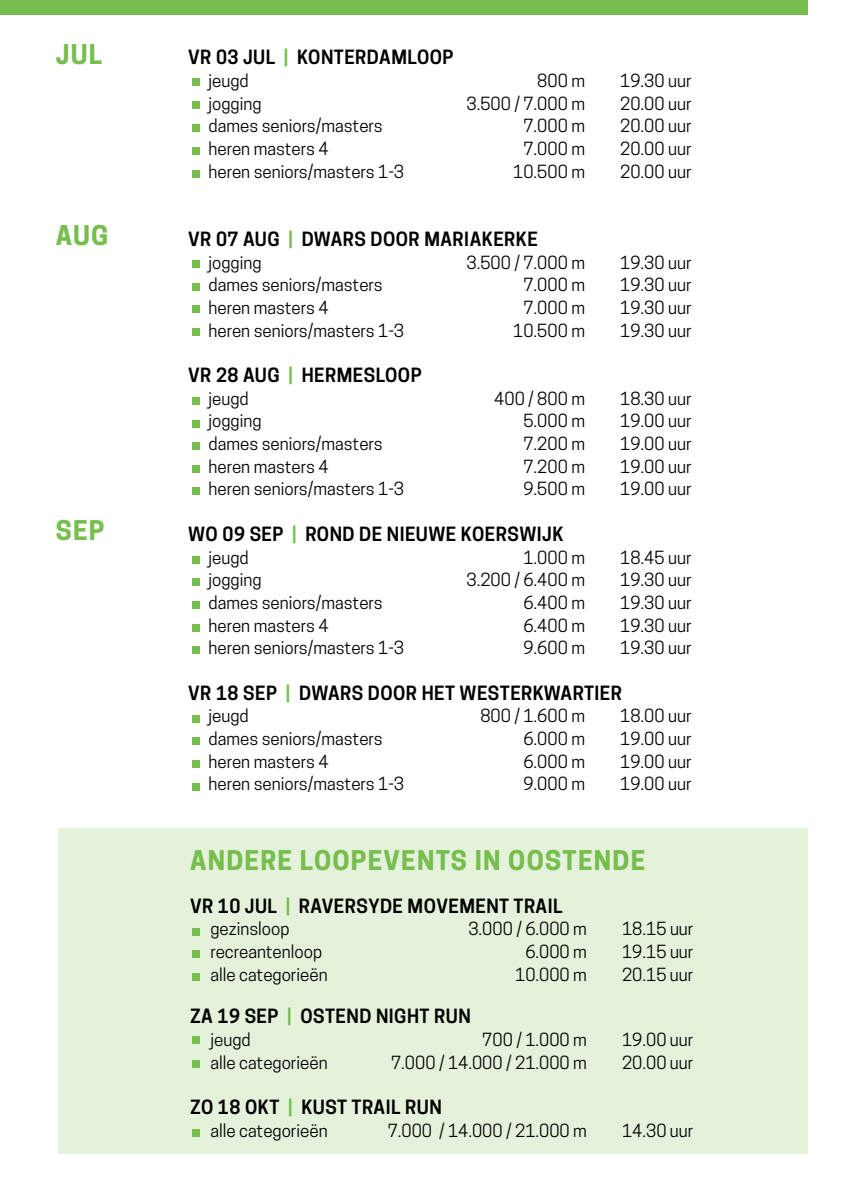
<style>
.page{position:relative;width:842px;height:1191px;background:#fff}
.page>*{position:absolute;margin:0;border:0;box-sizing:border-box;transform-origin:0 0}
.t1{font:700 25.6px "Cooper Hewitt";letter-spacing:.05em;color:#77be4e}
.t2{font:600 18.4px "Cooper Hewitt";letter-spacing:.025em;color:#010100}
.t3{font:17px "Cooper Hewitt";color:#010100}
.s1{color:#77be4e}
</style>
<div class="page">
<div style="left:59px;top:827px;width:749px;height:326px;background:#e4f2dc"></div>
<div style="left:0;top:0;width:808px;height:14px;background:#77be4e"></div>
<div style="left:192px;top:78px;width:8px;height:8px;background:#77be4e"></div>
<div style="left:192px;top:101px;width:8px;height:8px;background:#77be4e"></div>
<div style="left:192px;top:124px;width:8px;height:8px;background:#77be4e"></div>
<div style="left:192px;top:147px;width:8px;height:8px;background:#77be4e"></div>
<div style="left:192px;top:170px;width:8px;height:7px;background:#77be4e"></div>
<div style="left:192px;top:260px;width:8px;height:8px;background:#77be4e"></div>
<div style="left:192px;top:283px;width:8px;height:8px;background:#77be4e"></div>
<div style="left:192px;top:305px;width:8px;height:8px;background:#77be4e"></div>
<div style="left:192px;top:328px;width:8px;height:8px;background:#77be4e"></div>
<div style="left:192px;top:556px;width:8px;height:8px;background:#77be4e"></div>
<div style="left:192px;top:578px;width:8px;height:8px;background:#77be4e"></div>
<div style="left:192px;top:601px;width:8px;height:8px;background:#77be4e"></div>
<div style="left:192px;top:623px;width:8px;height:8px;background:#77be4e"></div>
<div style="left:192px;top:646px;width:8px;height:8px;background:#77be4e"></div>
<div style="left:192px;top:715px;width:8px;height:7px;background:#77be4e"></div>
<div style="left:192px;top:737px;width:8px;height:8px;background:#77be4e"></div>
<div style="left:192px;top:760px;width:8px;height:8px;background:#77be4e"></div>
<div style="left:192px;top:782px;width:8px;height:8px;background:#77be4e"></div>
<div style="left:192px;top:928px;width:8px;height:8px;background:#77be4e"></div>
<div style="left:192px;top:950px;width:8px;height:8px;background:#77be4e"></div>
<div style="left:192px;top:1036px;width:8px;height:8px;background:#77be4e"></div>
<div style="left:192px;top:397px;width:8px;height:8px;background:#77be4e"></div>
<div style="left:192px;top:419px;width:8px;height:8px;background:#77be4e"></div>
<div style="left:192px;top:442px;width:8px;height:8px;background:#77be4e"></div>
<div style="left:192px;top:465px;width:8px;height:8px;background:#77be4e"></div>
<div style="left:192px;top:487px;width:8px;height:8px;background:#77be4e"></div>
<div style="left:192px;top:1059px;width:8px;height:8px;background:#77be4e"></div>
<div style="left:192px;top:1128px;width:8px;height:8px;background:#77be4e"></div>
<div style="left:192px;top:972px;width:8px;height:8px;background:#77be4e"></div>
<h1 class="t1" style="left:56px;top:39px;width:48px">JUL</h1>
<h1 class="t1" style="left:56px;top:220px;width:54px">AUG</h1>
<h1 class="t1" style="left:56px;top:515px;width:50px">SEP</h1>
<p class="t2" style="left:188px;top:47px;width:267px">VR 03 JUL <span class="s1">|</span> KONTERDAMLOOP</p>
<p class="t3" style="left:209px;top:71px;width:42px">jeugd</p>
<p class="t3" style="left:537px;top:71px;width:49px">800 m</p>
<p class="t3" style="left:620px;top:71px;width:73px">19.30 uur</p>
<p class="t3" style="left:209px;top:93px;width:54px">jogging</p>
<p class="t3" style="left:466px;top:93px;width:120px">3.500 / 7.000 m</p>
<p class="t3" style="left:620px;top:93px;width:73px">20.00 uur</p>
<p class="t3" style="left:209px;top:116px;width:176px">dames seniors/masters</p>
<p class="t3" style="left:523px;top:116px;width:63px">7.000 m</p>
<p class="t3" style="left:620px;top:116px;width:73px">20.00 uur</p>
<p class="t3" style="left:209px;top:139px;width:121px">heren masters 4</p>
<p class="t3" style="left:523px;top:139px;width:63px">7.000 m</p>
<p class="t3" style="left:620px;top:139px;width:73px">20.00 uur</p>
<p class="t3" style="left:209px;top:161px;width:197px">heren seniors/masters 1-3</p>
<p class="t3" style="left:513px;top:161px;width:73px">10.500 m</p>
<p class="t3" style="left:620px;top:161px;width:73px">20.00 uur</p>
<p class="t2" style="left:188px;top:228px;width:351px">VR 07 AUG <span class="s1">|</span> DWARS DOOR MARIAKERKE</p>
<p class="t3" style="left:209px;top:252px;width:54px">jogging</p>
<p class="t3" style="left:466px;top:252px;width:120px">3.500 / 7.000 m</p>
<p class="t3" style="left:620px;top:252px;width:73px">19.30 uur</p>
<p class="t3" style="left:209px;top:275px;width:176px">dames seniors/masters</p>
<p class="t3" style="left:523px;top:275px;width:63px">7.000 m</p>
<p class="t3" style="left:620px;top:275px;width:73px">19.30 uur</p>
<p class="t3" style="left:209px;top:297px;width:121px">heren masters 4</p>
<p class="t3" style="left:523px;top:297px;width:63px">7.000 m</p>
<p class="t3" style="left:620px;top:297px;width:73px">19.30 uur</p>
<p class="t3" style="left:209px;top:320px;width:197px">heren seniors/masters 1-3</p>
<p class="t3" style="left:513px;top:320px;width:73px">10.500 m</p>
<p class="t3" style="left:620px;top:320px;width:73px">19.30 uur</p>
<p class="t2" style="left:188px;top:364px;width:235px">VR 28 AUG <span class="s1">|</span> HERMESLOOP</p>
<p class="t3" style="left:209px;top:388px;width:42px">jeugd</p>
<p class="t3" style="left:494px;top:388px;width:92px">400 / 800 m</p>
<p class="t3" style="left:620px;top:388px;width:73px">18.30 uur</p>
<p class="t3" style="left:209px;top:411px;width:54px">jogging</p>
<p class="t3" style="left:523px;top:411px;width:63px">5.000 m</p>
<p class="t3" style="left:620px;top:411px;width:73px">19.00 uur</p>
<p class="t3" style="left:209px;top:434px;width:176px">dames seniors/masters</p>
<p class="t3" style="left:523px;top:434px;width:63px">7.200 m</p>
<p class="t3" style="left:620px;top:434px;width:73px">19.00 uur</p>
<p class="t3" style="left:209px;top:456px;width:121px">heren masters 4</p>
<p class="t3" style="left:523px;top:456px;width:63px">7.200 m</p>
<p class="t3" style="left:620px;top:456px;width:73px">19.00 uur</p>
<p class="t3" style="left:209px;top:479px;width:197px">heren seniors/masters 1-3</p>
<p class="t3" style="left:523px;top:479px;width:63px">9.500 m</p>
<p class="t3" style="left:620px;top:479px;width:73px">19.00 uur</p>
<p class="t2" style="left:188px;top:523px;width:377px">WO 09 SEP <span class="s1">|</span> ROND DE NIEUWE KOERSWIJK</p>
<p class="t3" style="left:209px;top:547px;width:42px">jeugd</p>
<p class="t3" style="left:523px;top:547px;width:63px">1.000 m</p>
<p class="t3" style="left:620px;top:547px;width:73px">18.45 uur</p>
<p class="t3" style="left:209px;top:570px;width:54px">jogging</p>
<p class="t3" style="left:466px;top:570px;width:120px">3.200 / 6.400 m</p>
<p class="t3" style="left:620px;top:570px;width:73px">19.30 uur</p>
<p class="t3" style="left:209px;top:592px;width:176px">dames seniors/masters</p>
<p class="t3" style="left:523px;top:592px;width:63px">6.400 m</p>
<p class="t3" style="left:620px;top:592px;width:73px">19.30 uur</p>
<p class="t3" style="left:209px;top:615px;width:121px">heren masters 4</p>
<p class="t3" style="left:523px;top:615px;width:63px">6.400 m</p>
<p class="t3" style="left:620px;top:615px;width:73px">19.30 uur</p>
<p class="t3" style="left:209px;top:638px;width:197px">heren seniors/masters 1-3</p>
<p class="t3" style="left:523px;top:638px;width:63px">9.600 m</p>
<p class="t3" style="left:620px;top:638px;width:73px">19.30 uur</p>
<p class="t2" style="left:188px;top:682px;width:435px">VR 18 SEP <span class="s1">|</span> DWARS DOOR HET WESTERKWARTIER</p>
<p class="t3" style="left:209px;top:706px;width:42px">jeugd</p>
<p class="t3" style="left:480px;top:706px;width:106px">800 / 1.600 m</p>
<p class="t3" style="left:620px;top:706px;width:73px">18.00 uur</p>
<p class="t3" style="left:209px;top:728px;width:176px">dames seniors/masters</p>
<p class="t3" style="left:523px;top:728px;width:63px">6.000 m</p>
<p class="t3" style="left:620px;top:728px;width:73px">19.00 uur</p>
<p class="t3" style="left:209px;top:751px;width:121px">heren masters 4</p>
<p class="t3" style="left:523px;top:751px;width:63px">6.000 m</p>
<p class="t3" style="left:620px;top:751px;width:73px">19.00 uur</p>
<p class="t3" style="left:209px;top:774px;width:197px">heren seniors/masters 1-3</p>
<p class="t3" style="left:523px;top:774px;width:63px">9.000 m</p>
<p class="t3" style="left:620px;top:774px;width:73px">19.00 uur</p>
<h1 class="t1" style="left:190px;top:845px;width:457px">ANDERE LOOPEVENTS IN OOSTENDE</h1>
<p class="t2" style="left:190px;top:895px;width:374px">VR 10 JUL <span class="s1">|</span> RAVERSYDE MOVEMENT TRAIL</p>
<p class="t3" style="left:210px;top:919px;width:81px">gezinsloop</p>
<p class="t3" style="left:468px;top:919px;width:120px">3.000 / 6.000 m</p>
<p class="t3" style="left:622px;top:919px;width:73px">18.15 uur</p>
<p class="t3" style="left:210px;top:941px;width:113px">recreantenloop</p>
<p class="t3" style="left:525px;top:941px;width:63px">6.000 m</p>
<p class="t3" style="left:622px;top:941px;width:73px">19.15 uur</p>
<p class="t3" style="left:210px;top:964px;width:119px">alle categorieën</p>
<p class="t3" style="left:515px;top:964px;width:73px">10.000 m</p>
<p class="t3" style="left:622px;top:964px;width:73px">20.15 uur</p>
<p class="t2" style="left:190px;top:1005px;width:282px">ZA 19 SEP <span class="s1">|</span> OSTEND NIGHT RUN</p>
<p class="t3" style="left:210px;top:1029px;width:42px">jeugd</p>
<p class="t3" style="left:482px;top:1029px;width:106px">700 / 1.000 m</p>
<p class="t3" style="left:622px;top:1029px;width:73px">19.00 uur</p>
<p class="t3" style="left:210px;top:1052px;width:119px">alle categorieën</p>
<p class="t3" style="left:391px;top:1052px;width:197px">7.000 / 14.000 / 21.000 m</p>
<p class="t3" style="left:622px;top:1052px;width:73px">20.00 uur</p>
<p class="t2" style="left:190px;top:1096px;width:253px">ZO 18 OKT <span class="s1">|</span> KUST TRAIL RUN</p>
<p class="t3" style="left:210px;top:1120px;width:119px">alle categorieën</p>
<p class="t3" style="left:388px;top:1120px;width:201px">7.000 / 14.000 / 21.000 m</p>
<p class="t3" style="left:622px;top:1120px;width:73px">14.30 uur</p>
</div>
